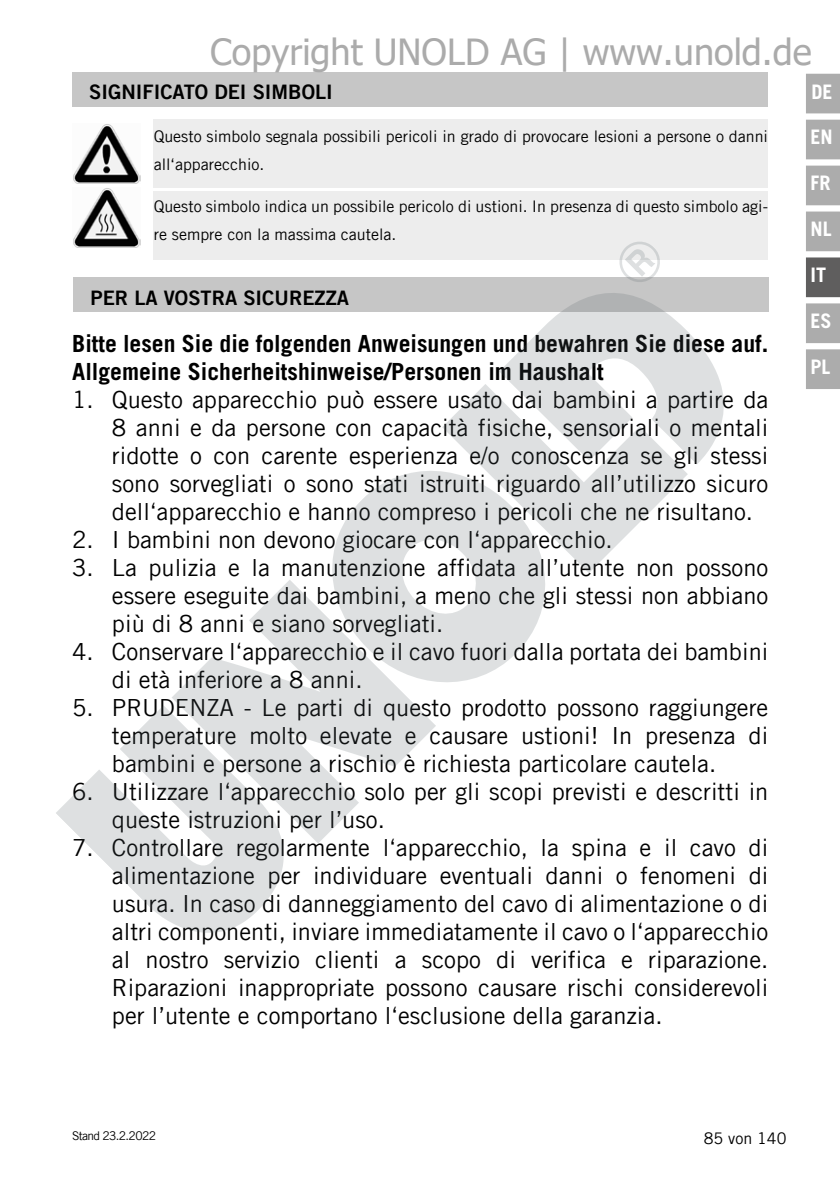
<style>
.page{position:relative;width:840px;height:1191px;background:#fff}
.page>*{position:absolute;margin:0;border:0;box-sizing:border-box;transform-origin:0 0}
.t1{font:36px "Tahoma";color:#ababab}
.t2{font:23.6px/28px "Trade Gothic LT Com";color:#000;text-align:justify}
.t3{font:700 23.6px/28px "Trade Gothic LT Com";color:#000}
.t4{font:20px "Trade Gothic LT Com Bd 2";color:#000}
.t5{font:700 20px "Trade Gothic LT Com";color:#fff}
.t6{font:16px/28px "Trade Gothic LT Com";color:#000}
.t7{font:12px "Trade Gothic LT Com";letter-spacing:-.055em;color:#000}
</style>
<div class="page">
<div style="left:805px;top:74px;width:34px;height:39px;background:#acacac"></div>
<div style="left:805px;top:120px;width:34px;height:39px;background:#acacac"></div>
<div style="left:805px;top:166px;width:34px;height:39px;background:#acacac"></div>
<div style="left:805px;top:211px;width:34px;height:40px;background:#acacac;border:2px solid #acacac"></div>
<div style="left:805px;top:257px;width:34px;height:40px;background:#5f5e5e;border:2px solid #5f5e5e"></div>
<div style="left:805px;top:303px;width:34px;height:40px;background:#acacac;border:2px solid #acacac"></div>
<div style="left:805px;top:349px;width:34px;height:40px;background:#acacac;border:2px solid #acacac"></div>
<div style="left:72px;top:72px;width:695px;height:34px;background:#c6c6c6"></div>
<img style="left:73px;top:124px;width:67px;height:59px">
<div style="left:153px;top:119px;width:614px;height:68px;background:#ededed"></div>
<img style="left:73px;top:188px;width:67px;height:59px">
<div style="left:153px;top:192px;width:614px;height:68px;background:#ededed"></div>
<div style="left:73px;top:278px;width:695px;height:34px;background:#c6c6c6"></div>
<svg style="left:499px;top:277px;width:259px;height:198px"></svg>
<svg style="left:442px;top:328px;width:245px;height:245px;fill:#dee0e1"></svg>
<svg style="left:332px;top:428px;width:255px;height:254px;fill:#dee0e1"></svg>
<svg style="left:172px;top:579px;width:264px;height:264px;fill:#dee0e1"></svg>
<svg style="left:56px;top:702px;width:260px;height:231px;fill:#dee0e1"></svg>
<svg style="left:610px;top:242px;width:58px;height:48px"></svg>
<h1 class="t1" style="left:210px;top:27px;width:602px">Copyright UNOLD AG | www.unold.de</h1>
<p class="t4" style="left:89px;top:79px;width:245px">SIGNIFICATO DEI SIMBOLI</p>
<p class="t6" style="left:153px;top:122px;width:615px">Questo simbolo segnala possibili pericoli in grado di provocare lesioni a persone o danni all‘apparecchio.</p>
<p class="t6" style="left:153px;top:192px;width:615px">Questo simbolo indica un possibile pericolo di ustioni. In presenza di questo simbolo agi&shy;re sempre con la massima cautela.</p>
<p class="t4" style="left:90px;top:285px;width:260px">PER LA VOSTRA SICUREZZA</p>
<p class="t3" style="left:72px;top:329px;width:697px">Bitte lesen Sie die folgenden Anweisungen und bewahren Sie diese auf.<br>Allgemeine Sicherheitshinweise/Personen im Haushalt</p>
<p class="t2" style="left:112px;top:385px;width:657px;text-indent:-40px">1. Questo apparecchio può essere usato dai bambini a partire da 8 anni e da persone con capacità fisiche, sensoriali o mentali ridotte o con carente esperienza e/o conoscenza se gli stessi sono sorvegliati o sono stati istruiti riguardo all’utilizzo sicuro dell‘apparecchio e hanno compreso i pericoli che ne risultano.</p>
<p class="t2" style="left:72px;top:525px;width:541px">2. I bambini non devono giocare con l‘apparecchio.</p>
<p class="t2" style="left:112px;top:553px;width:657px;text-indent:-40px">3. La pulizia e la manutenzione affidata all’utente non possono essere eseguite dai bambini, a meno che gli stessi non abbiano più di 8 anni e siano sorvegliati.</p>
<p class="t2" style="left:112px;top:637px;width:657px;text-indent:-40px">4. Conservare l‘apparecchio e il cavo fuori dalla portata dei bambini di età inferiore a 8 anni.</p>
<p class="t2" style="left:112px;top:693px;width:657px;text-indent:-40px">5. PRUDENZA - Le parti di questo prodotto possono raggiungere temperature molto elevate e causare ustioni! In presenza di bambini e persone a rischio è richiesta particolare cautela.</p>
<p class="t2" style="left:112px;top:777px;width:657px;text-indent:-40px">6. Utilizzare l‘apparecchio solo per gli scopi previsti e descritti in queste istruzioni per l’uso.</p>
<p class="t2" style="left:112px;top:833px;width:657px;text-indent:-40px">7. Controllare regolarmente l‘apparecchio, la spina e il cavo di alimentazione per individuare eventuali danni o fenomeni di usura. In caso di danneggiamento del cavo di alimentazione o di altri componenti, inviare immediatamente il cavo o l‘apparecchio al nostro servizio clienti a scopo di verifica e riparazione.<br>Riparazioni inappropriate possono causare rischi considerevoli per l’utente e comportano l‘esclusione della garanzia.</p>
<p class="t5" style="left:811px;top:80px;width:23px">DE</p>
<p class="t5" style="left:810px;top:125px;width:24px">EN</p>
<p class="t5" style="left:810px;top:171px;width:21px">FR</p>
<p class="t5" style="left:810px;top:217px;width:23px">NL</p>
<p class="t5" style="left:810px;top:262px;width:17px">IT</p>
<p class="t5" style="left:810px;top:308px;width:23px">ES</p>
<p class="t5" style="left:810px;top:354px;width:21px">PL</p>
<p class="t7" style="left:72px;top:1128px;width:85px">Stand 23.2.2022</p>
<p class="t6" style="left:703px;top:1124px;width:84px">85 von 140</p>
</div>
